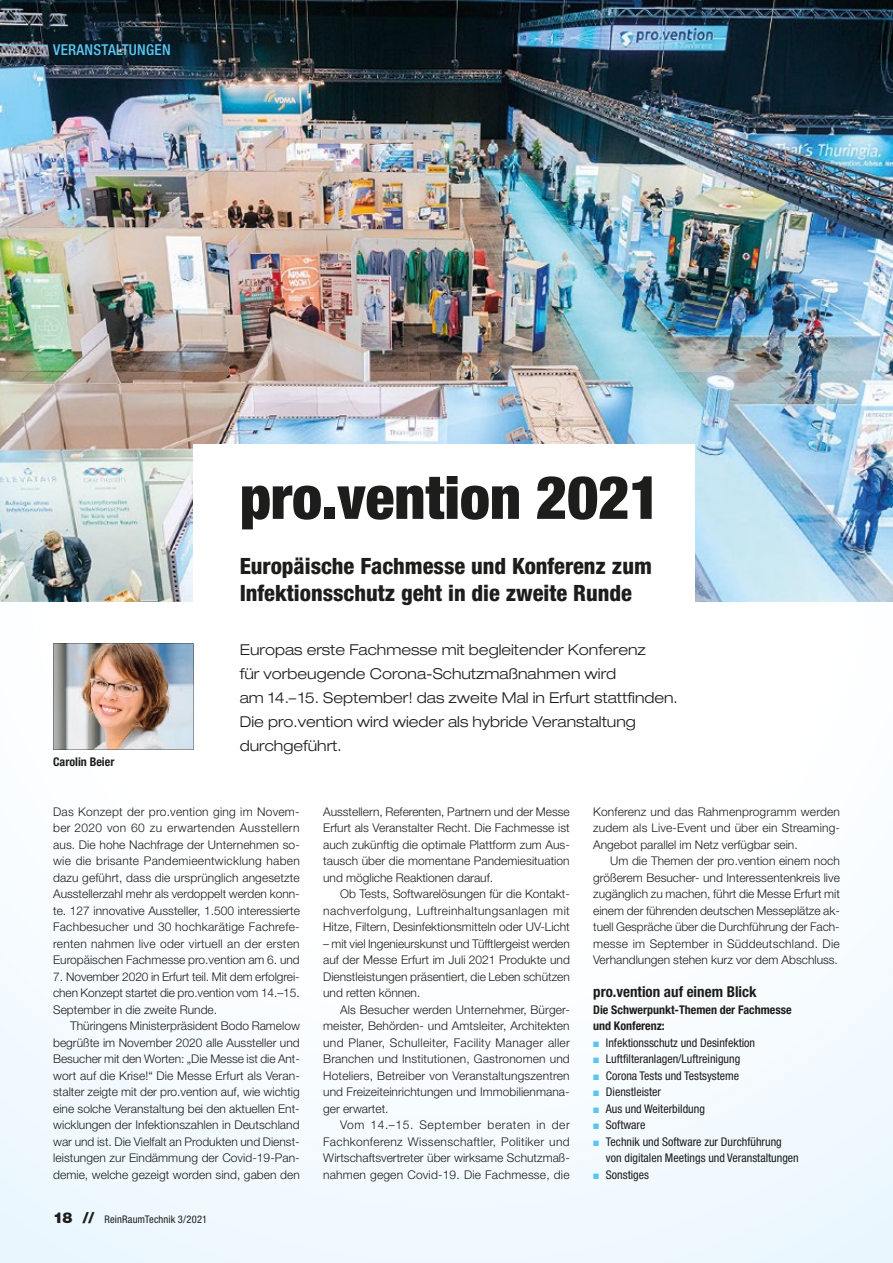
<style>
.page{position:relative;width:893px;height:1263px;background:#fff}
.page>*{position:absolute;margin:0;border:0;box-sizing:border-box;transform-origin:0 0}
.t1{font:900 condensed 60px "Helvetica Neue LT Std";color:#1d1d1b}
.t2{font:800 condensed 22.5px/27px "Helvetica Neue LT Std";color:#1d1d1b}
.t3{font:300 expanded 15px/24px "Helvetica Neue LT Std";color:#1d1d1b}
.t4{font:700 condensed 15px "Helvetica Neue LT Std";color:#1d1d1b}
.t5{font:500 condensed 15px "Helvetica Neue LT Std";letter-spacing:.02em;color:#5bc5f2}
.t6{font:300 12px/16.5px "Helvetica Neue LT Std";color:#1d1d1b;text-align:justify}
.t7{font:condensed 12px "Helvetica Neue LT Std";color:#1d1d1b}
.t8{font:700 condensed 12px "Helvetica Neue LT Std";color:#1d1d1b}
.t9{font:condensed 10.5px "Helvetica Neue LT Std";letter-spacing:.01em;color:#1d1d1b}
.s1{font-weight:900;font-stretch:normal;font-size:15px}
.s2{color:#5bc5f2}
</style>
<div class="page">
<div style="left:0;top:0;width:893px;height:1263px;background:linear-gradient(to right,#f8fcff,#fafdff)"></div>
<img style="left:0;top:0;width:893px;height:601px">
<div style="left:193px;top:444px;width:502px;height:181px;background:#fff"></div>
<img style="left:53px;top:644px;width:140px;height:106px">
<hr style="left:0;top:45px;width:47px;height:1px;background:#5bc5f2">
<p class="t5" style="left:53px;top:41px;width:119px">VERANSTALTUNGEN</p>
<p class="t8" style="left:53px;top:755px;width:63px">Carolin Beier</p>
<h1 class="t1" style="left:240px;top:460px;width:422px">pro.vention 2021</h1>
<h2 class="t2" style="left:240px;top:552px;width:414px">Europäische Fachmesse und Konferenz zum<br>Infektionsschutz geht in die zweite Runde</h2>
<p class="t3" style="left:240px;top:637px;width:440px">Europas erste Fachmesse mit begleitender Konferenz<br>für vorbeugende Corona-Schutzmaßnahmen wird<br>am 14.– 15. September! das zweite Mal in Erfurt stattfinden.<br>Die pro.vention wird wieder als hybride Veranstaltung durchgeführt.</p>
<p class="t6" style="left:53px;top:803px;width:248px">Das Konzept der pro.vention ging im Novem&shy;ber 2020 von 60 zu erwartenden Ausstellern aus. Die hohe Nachfrage der Unternehmen so&shy;wie die brisante Pandemieentwicklung haben dazu geführt, dass die ursprünglich angesetzte Ausstellerzahl mehr als verdoppelt werden konn&shy;te. 127 innovative Aussteller, 1.500 interessierte Fachbesucher und 30 hochkarätige Fachrefe&shy;renten nahmen live oder virtuell an der ersten Europäischen Fachmesse pro.vention am 6. und</p>
<p class="t6" style="left:53px;top:968px;width:248px">7. November 2020 in Erfurt teil. Mit dem erfolgrei&shy;chen Konzept startet die pro.vention vom 14.–15.<br>September in die zweite Runde.</p>
<p class="t6" style="left:53px;top:1018px;width:248px;text-indent:17px">Thüringens Ministerpräsident Bodo Ramelow begrüßte im November 2020 alle Aussteller und Besucher mit den Worten: „Die Messe ist die Ant&shy;wort auf die Krise!“ Die Messe Erfurt als Veran&shy;stalter zeigte mit der pro.vention auf, wie wichtig eine solche Veranstaltung bei den aktuellen Ent&shy;wicklungen der Infektionszahlen in Deutschland war und ist. Die Vielfalt an Produkten und Dienst&shy;leistungen zur Eindämmung der Covid-19-Pan&shy;demie, welche gezeigt worden sind, gaben den</p>
<p class="t9" style="left:53px;top:1213px;width:156px"><span class="s1">18 //</span> ReinRaumTechnik 3/2021</p>
<p class="t6" style="left:323px;top:803px;width:248px">Ausstellern, Referenten, Partnern und der Messe Erfurt als Veranstalter Recht. Die Fachmesse ist auch zukünftig die optimale Plattform zum Aus&shy;tausch über die momentane Pandemiesituation und mögliche Reaktionen darauf.</p>
<p class="t6" style="left:323px;top:886px;width:248px;text-indent:17px">Ob Tests, Softwarelösungen für die Kontakt&shy;nachverfolgung, Luftreinhaltungsanlagen mit Hitze, Filtern, Desinfektionsmitteln oder UV-Licht</p>
<p class="t6" style="left:323px;top:935px;width:248px">– mit viel Ingenieurskunst und Tüfftlergeist werden auf der Messe Erfurt im Juli 2021 Produkte und Dienstleistungen präsentiert, die Leben schützen und retten können.</p>
<p class="t6" style="left:323px;top:1001px;width:248px;text-indent:17px">Als Besucher werden Unternehmer, Bürger&shy;meister, Behörden- und Amtsleiter, Architekten und Planer, Schulleiter, Facility Manager aller Branchen und Institutionen, Gastronomen und Hoteliers, Betreiber von Veranstaltungszentren und Freizeiteinrichtungen und Immobilienmana&shy;ger erwartet.</p>
<p class="t6" style="left:323px;top:1117px;width:248px;text-indent:17px">Vom 14.–15. September beraten in der Fachkonferenz Wissenschaftler, Politiker und Wirtschaftsvertreter über wirksame Schutzmaß&shy;nahmen gegen Covid-19. Die Fachmesse, die</p>
<p class="t6" style="left:593px;top:803px;width:248px">Konferenz und das Rahmenprogramm werden zudem als Live-Event und über ein Streaming-Angebot parallel im Netz verfügbar sein.</p>
<p class="t6" style="left:593px;top:853px;width:248px;text-indent:17px">Um die Themen der pro.vention einem noch größerem Besucher- und Interessentenkreis live zugänglich zu machen, führt die Messe Erfurt mit einem der führenden deutschen Messeplätze ak&shy;tuell Gespräche über die Durchführung der Fach&shy;messe im September in Süddeutschland. Die Verhandlungen stehen kurz vor dem Abschluss.</p>
<p class="t4" style="left:593px;top:983px;width:165px">pro.vention auf einem Blick</p>
<p class="t8" style="left:593px;top:1002px;width:200px">Die Schwerpunkt-Themen der Fachmesse</p>
<p class="t8" style="left:593px;top:1019px;width:73px">und Konferenz:</p>
<p class="t7" style="left:593px;top:1036px;width:163px"><span class="s2">◾</span> Infektionsschutz und Desinfektion</p>
<p class="t7" style="left:593px;top:1052px;width:149px"><span class="s2">◾</span> Luftfilteranlagen/Luftreinigung</p>
<p class="t7" style="left:593px;top:1069px;width:147px"><span class="s2">◾</span> Corona Tests und Testsysteme</p>
<p class="t7" style="left:593px;top:1085px;width:69px"><span class="s2">◾</span> Dienstleister</p>
<p class="t7" style="left:593px;top:1102px;width:113px"><span class="s2">◾</span> Aus und Weiterbildung</p>
<p class="t7" style="left:593px;top:1118px;width:54px"><span class="s2">◾</span> Software</p>
<p class="t7" style="left:593px;top:1135px;width:190px"><span class="s2">◾</span> Technik und Software zur Durchführung</p>
<p class="t7" style="left:606px;top:1151px;width:194px">von digitalen Meetings und Veranstaltungen</p>
<p class="t7" style="left:593px;top:1168px;width:57px"><span class="s2">◾</span> Sonstiges</p>
</div>
